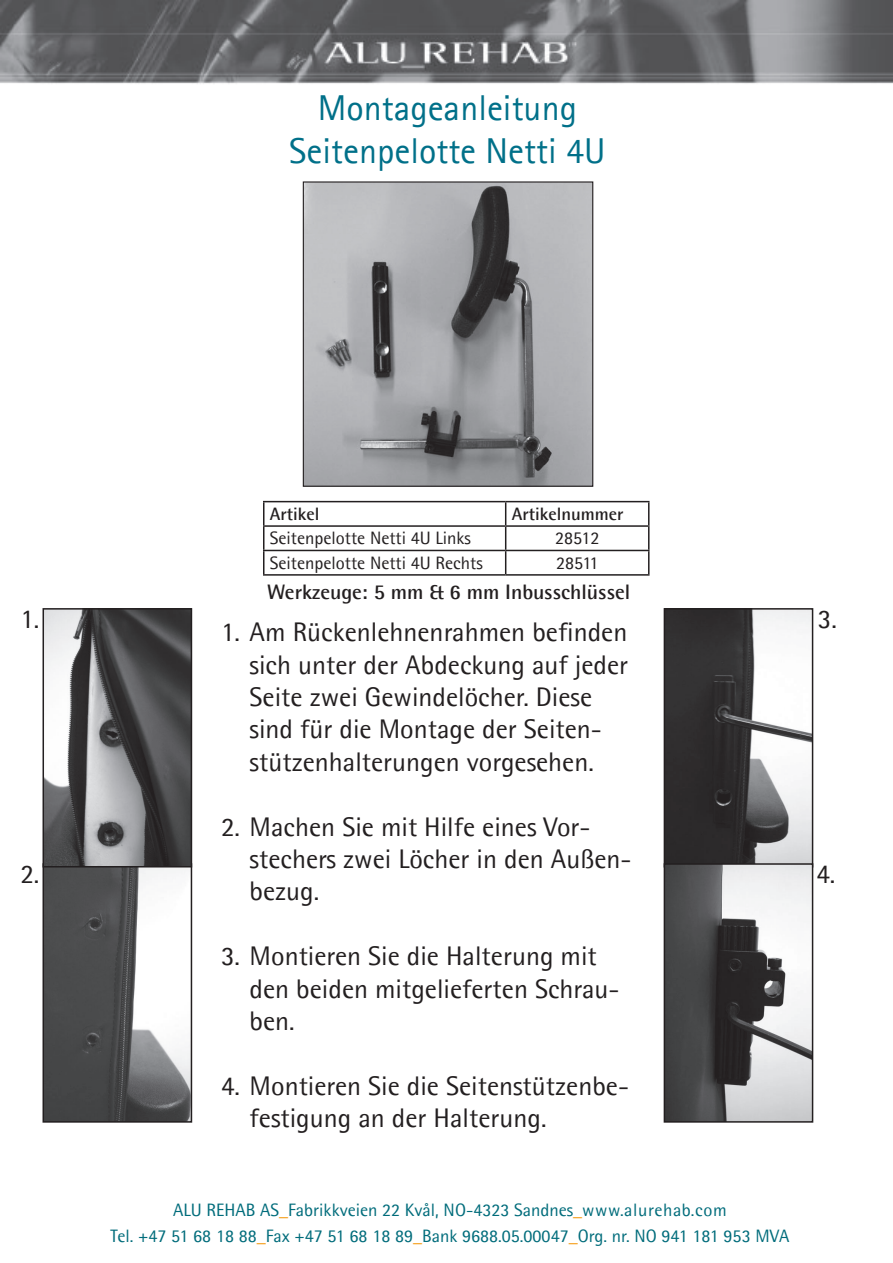
<style>
.page{position:relative;width:893px;height:1263px;background:#fff}
.page>*{position:absolute;margin:0;border:0;box-sizing:border-box;transform-origin:0 0}
.t1{font:36px/43.2px "Agfa Rotis Sans Serif";color:#007089;text-align:center}
.t2{font:27px/32.4px "Agfa Rotis Semisans";color:#231f20}
.t3{font:700 21px "Agfa Rotis Semisans";color:#231f20}
.t4{font:18px/25.8px "Agfa Rotis Semisans";color:#006c7b;text-align:center}
.t5{font:18px "Agfa Rotis Semisans";color:#231f20}
.t6{font:700 18px "Agfa Rotis Semisans";color:#231f20}
.s1{color:#f5a221}
</style>
<div class="page">
<img style="left:0;top:0;width:892px;height:84px">
<img style="left:305px;top:183px;width:286px;height:302px">
<div style="left:303px;top:181px;width:290px;height:306px;border:1px solid #231f20"></div>
<img style="left:667px;top:611px;width:143px;height:252px">
<div style="left:664px;top:608px;width:149px;height:259px;border:2px solid #231f20"></div>
<img style="left:667px;top:866px;width:143px;height:254px">
<div style="left:664px;top:863px;width:149px;height:260px;border:2px solid #231f20"></div>
<img style="left:46px;top:867px;width:143px;height:253px">
<div style="left:43px;top:863px;width:149px;height:260px;border:2px solid #231f20"></div>
<img style="left:46px;top:611px;width:143px;height:253px">
<div style="left:43px;top:608px;width:149px;height:259px;border:2px solid #231f20"></div>
<hr style="left:263px;top:501px;width:243px;height:1px;background:#231f20">
<hr style="left:506px;top:501px;width:143px;height:1px;background:#231f20">
<hr style="left:263px;top:525px;width:243px;height:2px;background:#231f20">
<hr style="left:506px;top:525px;width:143px;height:2px;background:#231f20">
<hr style="left:263px;top:550px;width:243px;height:1px;background:#231f20">
<svg style="left:263px;top:502px;width:1px;height:72px"></svg>
<hr style="left:506px;top:550px;width:143px;height:1px;background:#231f20">
<svg style="left:505px;top:502px;width:1px;height:72px"></svg>
<svg style="left:648px;top:502px;width:1px;height:72px"></svg>
<hr style="left:263px;top:574px;width:243px;height:2px;background:#231f20">
<hr style="left:506px;top:574px;width:143px;height:2px;background:#231f20">
<h1 class="t1" style="left:289px;top:86px;width:318px">Montageanleitung<br>Seitenpelotte Netti 4U</h1>
<p class="t2" style="left:20px;top:603px;width:21px">1.</p>
<p class="t2" style="left:20px;top:858px;width:21px">2.</p>
<p class="t6" style="left:270px;top:503px;width:51px">Artikel</p>
<p class="t6" style="left:512px;top:503px;width:113px">Artikelnummer</p>
<p class="t5" style="left:270px;top:528px;width:203px">Seitenpelotte Netti 4U Links</p>
<p class="t5" style="left:555px;top:528px;width:46px">28512</p>
<p class="t5" style="left:270px;top:552px;width:215px">Seitenpelotte Netti 4U Rechts</p>
<p class="t5" style="left:556px;top:552px;width:44px">28511</p>
<p class="t3" style="left:267px;top:579px;width:365px">Werkzeuge: 5 mm &amp; 6 mm Inbusschlüssel</p>
<p class="t2" style="left:250px;top:616px;width:380px;text-indent:-28px">1. Am Rückenlehnenrahmen befinden sich unter der Abdeckung auf jeder Seite zwei Gewindelöcher. Diese sind für die Montage der Seiten&shy;stützenhalterungen vorgesehen.</p>
<p class="t2" style="left:250px;top:810px;width:383px;text-indent:-29px">2. Machen Sie mit Hilfe eines Vor&shy;stechers zwei Löcher in den Außen&shy;bezug.</p>
<p class="t2" style="left:250px;top:940px;width:371px;text-indent:-29px">3. Montieren Sie die Halterung mit den beiden mitgelieferten Schrau&shy;ben.</p>
<p class="t2" style="left:250px;top:1069px;width:381px;text-indent:-29px">4. Montieren Sie die Seitenstützenbe&shy;festigung an der Halterung.</p>
<p class="t4" style="left:110px;top:1197px;width:680px">ALU REHAB AS<span class="s1">_</span>Fabrikkveien 22 Kvål, NO-4323 Sandnes<span class="s1">_</span>www.alurehab.com<br>Tel. +47 51 68 18 88<span class="s1">_</span>Fax +47 51 68 18 89<span class="s1">_</span>Bank 9688.05.00047<span class="s1">_</span>Org. nr. NO 941 181 953 MVA</p>
<p class="t2" style="left:818px;top:603px;width:21px">3.</p>
<p class="t2" style="left:816px;top:858px;width:21px">4.</p>
</div>
